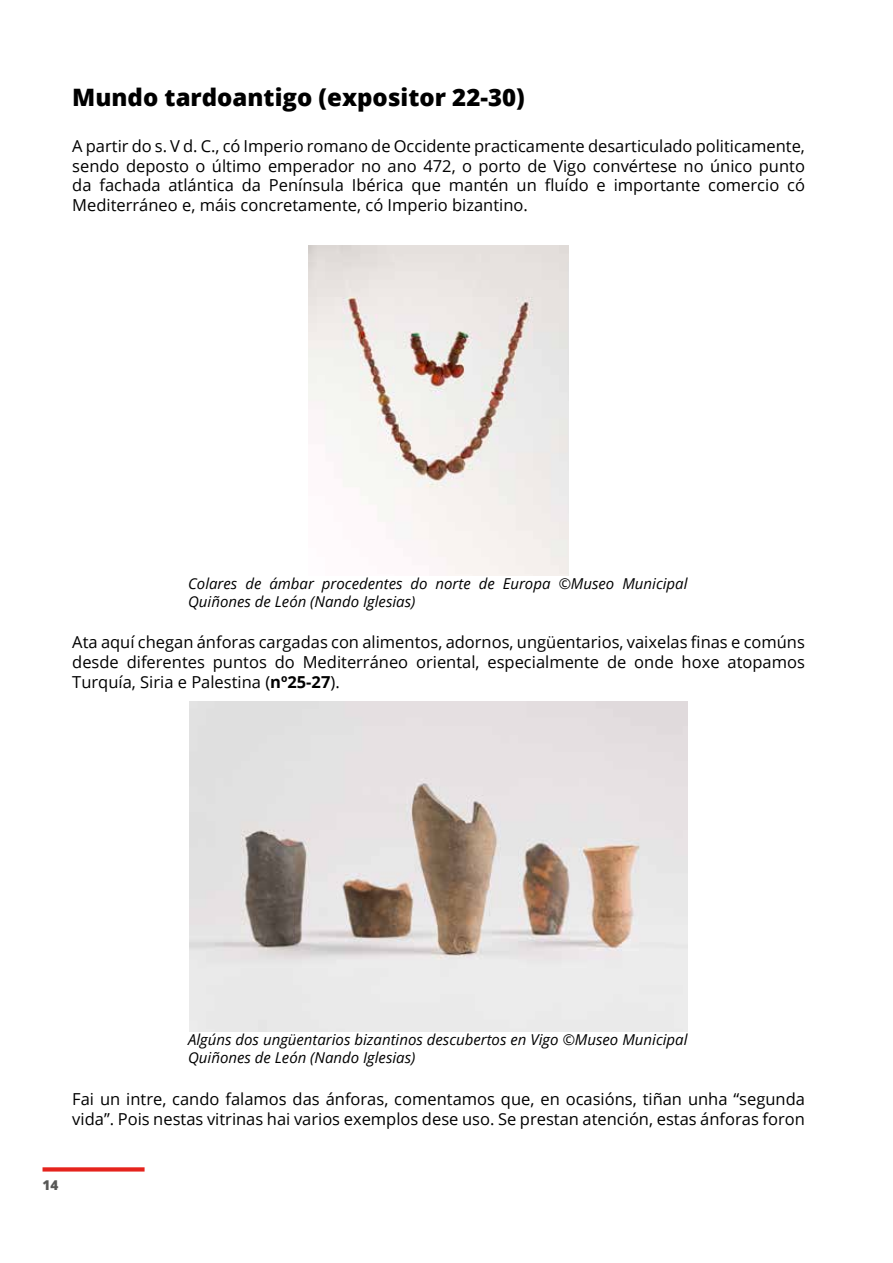
<style>
.page{position:relative;width:893px;height:1263px;background:#fff}
.page>*{position:absolute;margin:0;border:0;box-sizing:border-box;transform-origin:0 0}
.t1{font:800 24px "Open Sans";color:#000}
.t2{font:16.5px/19.8px "Open Sans";color:#000;text-align:justify}
.t3{font:italic 15px/18px "Open Sans";color:#000}
.t4{font:800 13.5px "Open Sans";color:#575756}
.s1{font-weight:700}
</style>
<div class="page">
<svg style="left:43px;top:1167px;width:102px;height:4px"></svg>
<img style="left:309px;top:246px;width:259px;height:329px">
<img style="left:190px;top:702px;width:498px;height:330px">
<h1 class="t1" style="left:72px;top:79px;width:454px">Mundo tardoantigo (expositor 22-30)</h1>
<p class="t2" style="left:72px;top:135px;width:734px">A partir do s. V d. C., có Imperio romano de Occidente practicamente desarticulado politicamente, sendo deposto o último emperador no ano 472, o porto de Vigo convértese no único punto da fachada atlántica da Península Ibérica que mantén un fluído e importante comercio có Mediterráneo e, máis concretamente, có Imperio bizantino.</p>
<p class="t3" style="left:188px;top:574px;width:501px">Colares de ámbar procedentes do norte de Europa ©Museo Municipal<br>Quiñones de León (Nando Iglesias)</p>
<p class="t2" style="left:72px;top:632px;width:734px">Ata aquí chegan ánforas cargadas con alimentos, adornos, ungüentarios, vaixelas finas e comúns desde diferentes puntos do Mediterráneo oriental, especialmente de onde hoxe atopamos Turquía, Siria e Palestina (<span class="s1">nº25-27</span>).</p>
<p class="t3" style="left:188px;top:1030px;width:501px">Algúns dos ungüentarios bizantinos descubertos en Vigo ©Museo Municipal<br>Quiñones de León (Nando Iglesias)</p>
<p class="t2" style="left:72px;top:1089px;width:734px">Fai un intre, cando falamos das ánforas, comentamos que, en ocasións, tiñan unha “segunda vida”. Pois nestas vitrinas hai varios exemplos dese uso. Se prestan atención, estas ánforas foron</p>
<p class="t4" style="left:43px;top:1175px;width:17px">14</p>
</div>
